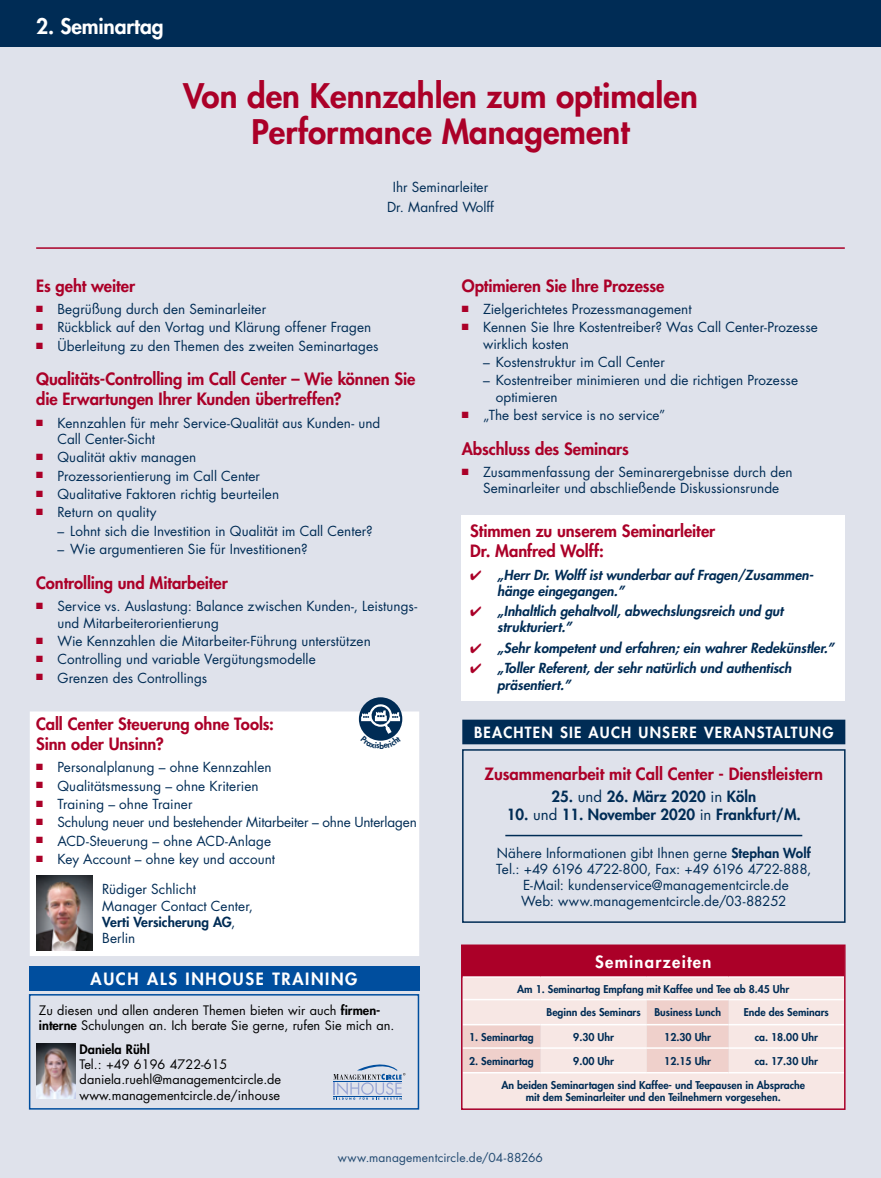
<style>
.page{position:relative;width:881px;height:1178px;background:#fff}
.page>*{position:absolute;margin:0;border:0;box-sizing:border-box;transform-origin:0 0}
.t1{font:800 33px/36px "Futura Std";color:#ab0028;text-align:center}
.t2{font:800 21px "Futura Std";letter-spacing:-.005em;color:#fff}
.t3{font:800 16.5px/19.8px "Futura Std";color:#ab0028}
.t4{font:800 16.5px "Futura Std";letter-spacing:.1em;color:#fff}
.t5{font:800 16.5px "Futura Std";letter-spacing:.075em;color:#fff}
.t6{font:800 15px "Futura Std";color:#002c55}
.t7{font:800 15px "Futura Std";letter-spacing:.08em;color:#fff}
.t8{font:13.5px/16.2px "Futura Std";color:#002c55}
.t9{font:italic 800 13.5px/16.2px "Futura Std";color:#002c55}
.t10{font:12.75px/15.3px "Futura Std";color:#000}
.t11{font:800 12.75px "Futura Std";color:#000}
.t12{font:12px "Futura Std";letter-spacing:.01em;color:#224a71}
.t13{font:800 10.5px/12px "Futura Std";color:#002c55;text-align:center}
.s1{font-weight:800}
.s2{color:#ab0028}
.s3{font-weight:400}
</style>
<div class="page">
<div style="left:0;top:0;width:880px;height:1178px;background:#dfe2eb"></div>
<div style="left:0;top:0;width:880px;height:47px;background:#002c55"></div>
<hr style="left:36px;top:247px;width:808px;height:2px;background:#ab0028">
<div style="left:30px;top:711px;width:389px;height:245px;background:#fff"></div>
<img style="left:36px;top:875px;width:56px;height:76px">
<div style="left:462px;top:946px;width:381px;height:31px;background:#ab0028"></div>
<div style="left:464px;top:978px;width:378px;height:129px;background:#f7e7e4"></div>
<svg style="left:464px;top:1000px;width:264px;height:72px;background:#f3dbd8"></svg>
<hr style="left:462px;top:999px;width:78px;height:1px;background:#fff">
<hr style="left:540px;top:999px;width:106px;height:1px;background:#fff">
<hr style="left:646px;top:999px;width:82px;height:1px;background:#fff">
<hr style="left:728px;top:999px;width:115px;height:1px;background:#fff">
<hr style="left:462px;top:1024px;width:78px;height:1px;background:#fff">
<hr style="left:540px;top:1024px;width:106px;height:1px;background:#fff">
<hr style="left:646px;top:1024px;width:82px;height:1px;background:#fff">
<hr style="left:728px;top:1024px;width:115px;height:1px;background:#fff">
<hr style="left:462px;top:1047px;width:78px;height:2px;background:#fff">
<hr style="left:540px;top:1047px;width:106px;height:2px;background:#fff">
<hr style="left:646px;top:1047px;width:82px;height:2px;background:#fff">
<hr style="left:728px;top:1047px;width:115px;height:2px;background:#fff">
<hr style="left:462px;top:1072px;width:78px;height:1px;background:#fff">
<hr style="left:540px;top:1072px;width:106px;height:1px;background:#fff">
<hr style="left:646px;top:1072px;width:82px;height:1px;background:#fff">
<hr style="left:728px;top:1072px;width:115px;height:1px;background:#fff">
<hr style="left:462px;top:976px;width:78px;height:2px;background:#fff">
<hr style="left:540px;top:976px;width:106px;height:2px;background:#fff">
<hr style="left:646px;top:976px;width:82px;height:2px;background:#fff">
<hr style="left:728px;top:976px;width:115px;height:2px;background:#fff">
<div style="left:461px;top:944px;width:384px;height:166px;border:2px solid #ab0028"></div>
<div style="left:461px;top:515px;width:383px;height:186px;background:#fff"></div>
<div style="left:463px;top:720px;width:381px;height:23px;background:#002c55"></div>
<div style="left:462px;top:720px;width:383px;height:24px;border:2px solid #002c55"></div>
<hr style="left:505px;top:835px;width:297px;height:1px;background:#002c55">
<div style="left:462px;top:749px;width:383px;height:174px;border:2px solid #002c55"></div>
<div style="left:359px;top:697px;width:43px;height:44px;background:#002c55;border-radius:50%"></div>
<div style="left:29px;top:994px;width:390px;height:115px;border:2px solid #004e9e"></div>
<div style="left:29px;top:966px;width:390px;height:24px;background:#004e9e"></div>
<img style="left:37px;top:1043px;width:38px;height:56px">
<svg style="left:333px;top:1064px;width:72px;height:36px"></svg>
<svg style="left:360px;top:703px;width:41px;height:38px"></svg>
<h2 class="t2" style="left:36px;top:13px;width:129px">2. Seminartag</h2>
<h1 class="t1" style="left:183px;top:78px;width:516px">Von den Kennzahlen zum optimalen<br>Performance Management</h1>
<p class="t8" style="left:387px;top:177px;width:108px;line-height:20.4px;text-align:center">Ihr Seminarleiter<br>Dr. Manfred Wolff</p>
<p class="t3" style="left:36px;top:276px;width:100px">Es geht weiter</p>
<p class="t8" style="left:36px;top:301px;width:231px"><sup>■</sup> Begrüßung durch den Seminarleiter</p>
<p class="t8" style="left:36px;top:320px;width:336px"><sup>■</sup> Rückblick auf den Vortag und Klärung offener Fragen</p>
<p class="t8" style="left:36px;top:338px;width:344px"><sup>■</sup> Überleitung zu den Themen des zweiten Seminartages</p>
<p class="t3" style="left:36px;top:369px;width:380px">Qualitäts-Controlling im Call Center – Wie können Sie die Erwartungen Ihrer Kunden übertreffen?</p>
<p class="t8" style="left:57px;top:415px;width:324px;text-indent:-21px"><sup>■</sup> Kennzahlen für mehr Service-Qualität aus Kunden- und<br>Call Center-Sicht</p>
<p class="t8" style="left:36px;top:449px;width:162px"><sup>■</sup> Qualität aktiv managen</p>
<p class="t8" style="left:36px;top:468px;width:225px"><sup>■</sup> Prozessorientierung im Call Center</p>
<p class="t8" style="left:36px;top:486px;width:244px"><sup>■</sup> Qualitative Faktoren richtig beurteilen</p>
<p class="t8" style="left:36px;top:504px;width:122px"><sup>■</sup> Return on quality</p>
<p class="t8" style="left:57px;top:523px;width:317px">– Lohnt sich die Investition in Qualität im Call Center?</p>
<p class="t8" style="left:57px;top:541px;width:251px">– Wie argumentieren Sie für Investitionen?</p>
<p class="t3" style="left:36px;top:573px;width:193px">Controlling und Mitarbeiter</p>
<p class="t8" style="left:57px;top:598px;width:361px;text-indent:-21px"><sup>■</sup> Service vs. Auslastung: Balance zwischen Kunden-, Leistungs&shy;und Mitarbeiterorientierung</p>
<p class="t8" style="left:36px;top:633px;width:336px"><sup>■</sup> Wie Kennzahlen die Mitarbeiter-Führung unterstützen</p>
<p class="t8" style="left:36px;top:651px;width:281px"><sup>■</sup> Controlling und variable Vergütungsmodelle</p>
<p class="t8" style="left:36px;top:669px;width:172px"><sup>■</sup> Grenzen des Controllings</p>
<p class="t3" style="left:36px;top:714px;width:239px">Call Center Steuerung ohne Tools:<br>Sinn oder Unsinn?</p>
<p class="t8" style="left:36px;top:759px;width:237px"><sup>■</sup> Personalplanung – ohne Kennzahlen</p>
<p class="t8" style="left:36px;top:778px;width:224px"><sup>■</sup> Qualitätsmessung – ohne Kriterien</p>
<p class="t8" style="left:36px;top:796px;width:158px"><sup>■</sup> Training – ohne Trainer</p>
<p class="t8" style="left:36px;top:814px;width:382px"><sup>■</sup> Schulung neuer und bestehender Mitarbeiter – ohne Unterlagen</p>
<p class="t8" style="left:36px;top:833px;width:236px"><sup>■</sup> ACD-Steuerung – ohne ACD-Anlage</p>
<p class="t8" style="left:36px;top:851px;width:240px"><sup>■</sup> Key Account – ohne key und account</p>
<p class="t8" style="left:102px;top:881px;width:152px">Rüdiger Schlicht<br>Manager Contact Center,<br><span class="s1">Verti Versicherung AG</span>,<br>Berlin</p>
<p class="t4" style="left:91px;top:968px;width:268px">AUCH ALS INHOUSE TRAINING</p>
<p class="t10" style="left:39px;top:1002px;width:357px">Zu diesen und allen anderen Themen bieten wir auch <span class="s1">firmen&shy;interne</span> Schulungen an. Ich berate Sie gerne, rufen Sie mich an.</p>
<p class="t11" style="left:80px;top:1041px;width:72px">Daniela Rühl</p>
<p class="t10" style="left:80px;top:1057px;width:203px">Tel.: +49 6196 4722-615 daniela.ruehl@managementcircle.de www.managementcircle.de/inhouse</p>
<p class="t3" style="left:461px;top:276px;width:204px">Optimieren Sie Ihre Prozesse</p>
<p class="t8" style="left:461px;top:301px;width:231px"><sup>■</sup> Zielgerichtetes Prozessmanagement</p>
<p class="t8" style="left:483px;top:320px;width:336px;text-indent:-21px"><sup>■</sup> Kennen Sie Ihre Kostentreiber? Was Call Center-Prozesse wirklich kosten</p>
<p class="t8" style="left:483px;top:354px;width:183px">– Kostenstruktur im Call Center</p>
<p class="t8" style="left:495px;top:372px;width:303px;text-indent:-13px">– Kostentreiber minimieren und die richtigen Prozesse optimieren</p>
<p class="t8" style="left:461px;top:407px;width:205px"><sup>■</sup> „The best service is no service”</p>
<p class="t3" style="left:461px;top:438px;width:168px">Abschluss des Seminars</p>
<p class="t8" style="left:461px;top:464px;width:332px;text-align:center"><sup>■</sup> Zusammenfassung der Seminarergebnisse durch den<br>Seminarleiter und abschließende Diskussionsrunde</p>
<p class="t3" style="left:470px;top:521px;width:246px">Stimmen zu unserem Seminarleiter<br>Dr. Manfred Wolff:</p>
<p class="t9" style="left:497px;top:567px;width:317px;text-indent:-27px"><span class="s2">✔</span> „Herr Dr. Wolff ist wunderbar auf Fragen/Zusammen&shy;hänge eingegangen.”</p>
<p class="t9" style="left:497px;top:603px;width:287px;text-indent:-27px"><span class="s2">✔</span> „Inhaltlich gehaltvoll, abwechslungsreich und gut strukturiert.”</p>
<p class="t9" style="left:470px;top:640px;width:365px"><span class="s2">✔</span> „Sehr kompetent und erfahren; ein wahrer Redekünstler.”</p>
<p class="t9" style="left:497px;top:660px;width:296px;text-indent:-27px"><span class="s2">✔</span> „Toller Referent, der sehr natürlich und authentisch präsentiert.”</p>
<p class="t7" style="left:474px;top:723px;width:361px">BEACHTEN SIE AUCH UNSERE VERANSTALTUNG</p>
<p class="t3" style="left:484px;top:763px;width:340px">Zusammenarbeit mit Call Center - Dienstleistern</p>
<p class="t6" style="left:551px;top:787px;width:206px">25. <span class="s3">und</span> 26. März 2020 <span class="s3">in</span> Köln</p>
<p class="t6" style="left:506px;top:805px;width:295px">10. <span class="s3">und</span> 11. November 2020 <span class="s3">in</span> Frankfurt/M.</p>
<p class="t8" style="left:496px;top:845px;width:316px;text-align:center">Nähere Informationen gibt Ihnen gerne <span class="s1">Stephan Wolf </span>Tel.: +49 6196 4722-800, Fax: +49 6196 4722-888, E-Mail: kundenservice@managementcircle.de<br>Web: www.managementcircle.de/03-88252</p>
<p class="t5" style="left:595px;top:952px;width:117px">Seminarzeiten</p>
<p class="t13" style="left:517px;top:983px;width:274px">Am 1. Seminartag Empfang mit Kaffee und Tee ab 8.45 Uhr</p>
<p class="t13" style="left:546px;top:1006px;width:96px">Beginn des Seminars</p>
<p class="t13" style="left:654px;top:1006px;width:68px">Business Lunch</p>
<p class="t13" style="left:743px;top:1006px;width:87px">Ende des Seminars</p>
<p class="t13" style="left:469px;top:1031px;width:66px">1. Seminartag</p>
<p class="t13" style="left:573px;top:1031px;width:42px">9.30 Uhr</p>
<p class="t13" style="left:664px;top:1031px;width:48px">12.30 Uhr</p>
<p class="t13" style="left:754px;top:1031px;width:65px">ca. 18.00 Uhr</p>
<p class="t13" style="left:469px;top:1055px;width:66px">2. Seminartag</p>
<p class="t13" style="left:573px;top:1055px;width:42px">9.00 Uhr</p>
<p class="t13" style="left:664px;top:1055px;width:48px">12.15 Uhr</p>
<p class="t13" style="left:754px;top:1055px;width:65px">ca. 17.30 Uhr</p>
<p class="t13" style="left:501px;top:1079px;width:305px">An beiden Seminartagen sind Kaffee- und Teepausen in Absprache mit dem Seminarleiter und den Teilnehmern vorgesehen.</p>
<p class="t12" style="left:338px;top:1149px;width:206px">www.managementcircle.de/04-88266</p>
</div>
